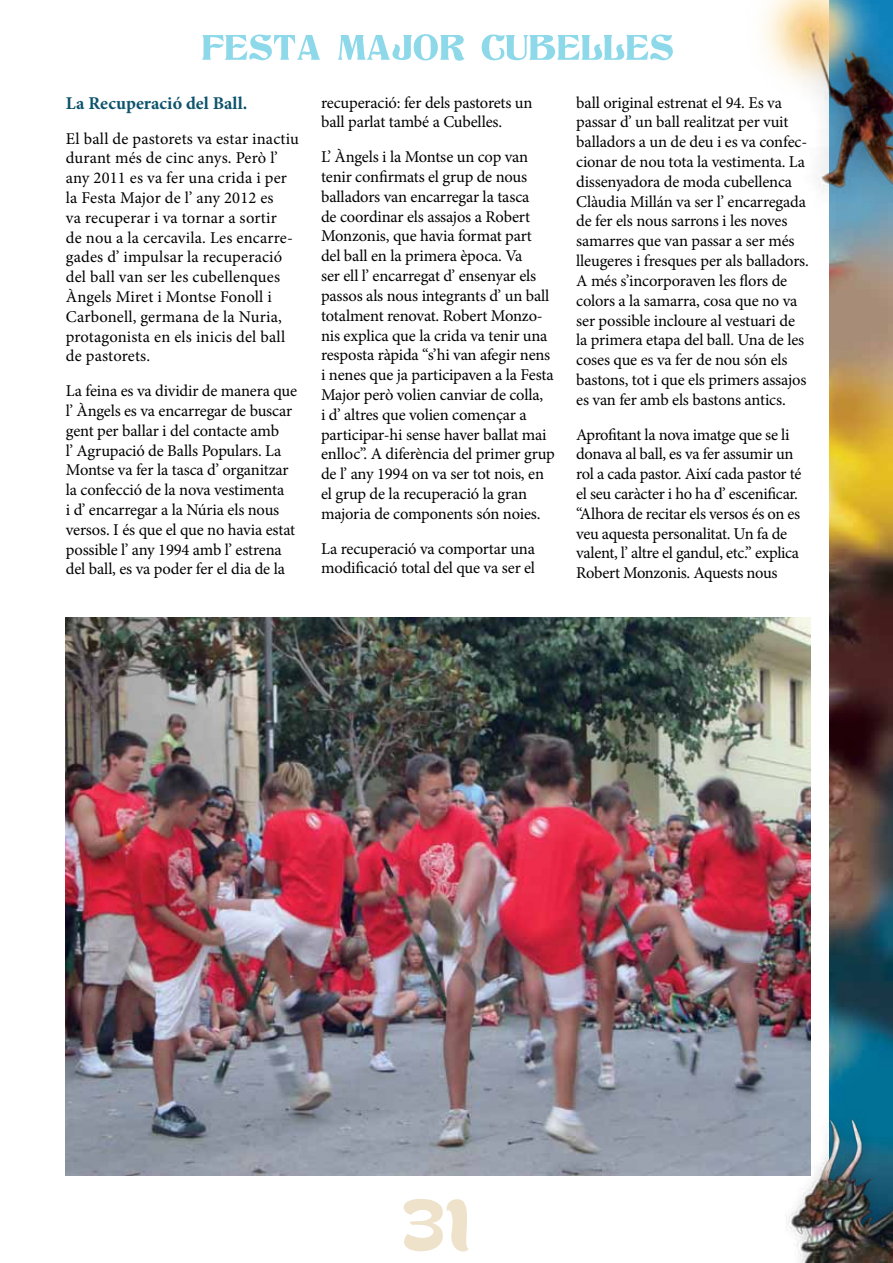
<style>
.page{position:relative;width:893px;height:1263px;background:#fff}
.page>*{position:absolute;margin:0;border:0;box-sizing:border-box;transform-origin:0 0}
.t1{font:75px "Bready Alternates Demo";color:#efe2cb}
.t2{font:700 18px "Minion Pro";letter-spacing:.005em;color:#0d536b}
.t3{font:16.5px/19.8px "Minion Pro";letter-spacing:-.01em;color:#000}
.t4{font:16.5px/19.8px "Minion Pro";letter-spacing:.01em;color:#000}
</style>
<div class="page">
<img style="left:829px;top:225px;width:64px;height:866px">
<img style="left:785px;top:1091px;width:108px;height:172px">
<svg style="left:202px;top:34px;width:471px;height:27px"></svg>
<img style="left:763px;top:0;width:130px;height:225px">
<img style="left:66px;top:618px;width:744px;height:558px">
<p class="t2" style="left:66px;top:90px;width:183px">La Recuperació del Ball.</p>
<p class="t4" style="left:66px;top:128px;width:235px">El ball de pastorets va estar inactiu durant més de cinc anys. Però l’ any 2011 es va fer una crida i per la Festa Major de l’ any 2012 es<br>va recuperar i va tornar a sortir<br>de nou a la cercavila. Les encarre&shy;gades d’ impulsar la recuperació del ball van ser les cubellenques<br>Àngels Miret i Montse Fonoll i<br>Carbonell, germana de la Nuria, protagonista en els inicis del ball de pastorets.</p>
<p class="t3" style="left:66px;top:381px;width:233px">La feina es va dividir de manera que l’ Àngels es va encarregar de buscar gent per ballar i del contacte amb<br>l’ Agrupació de Balls Populars. La Montse va fer la tasca d’ organitzar la confecció de la nova vestimenta<br>i d’ encarregar a la Núria els nous versos. I és que el que no havia estat possible l’ any 1994 amb l’ estrena del ball, es va poder fer el dia de la</p>
<p class="t3" style="left:321px;top:93px;width:213px">recuperació: fer dels pastorets un ball parlat també a Cubelles.</p>
<p class="t3" style="left:321px;top:147px;width:235px">L’ Àngels i la Montse un cop van tenir confirmats el grup de nous balladors van encarregar la tasca<br>de coordinar els assajos a Robert Monzonis, que havia format part del ball en la primera època. Va<br>ser ell l’ encarregat d’ ensenyar els passos als nous integrants d’ un ball totalment renovat. Robert Monzo&shy;nis explica que la crida va tenir una resposta ràpida “s’hi van afegir nens i nenes que ja participaven a la Festa Major però volien canviar de colla,<br>i d’ altres que volien començar a participar-hi sense haver ballat mai enlloc”. A diferència del primer grup de l’ any 1994 on va ser tot nois, en el grup de la recuperació la gran majoria de components són noies.</p>
<p class="t3" style="left:321px;top:538px;width:216px">La recuperació va comportar una modificació total del que va ser el</p>
<p class="t3" style="left:576px;top:93px;width:234px">ball original estrenat el 94. Es va passar d’ un ball realitzat per vuit balladors a un de deu i es va confec&shy;cionar de nou tota la vestimenta. La dissenyadora de moda cubellenca Clàudia Millán va ser l’ encarregada de fer els nous sarrons i les noves samarres que van passar a ser més lleugeres i fresques per als balladors.<br>A més s’incorporaven les flors de colors a la samarra, cosa que no va ser possible incloure al vestuari de la primera etapa del ball. Una de les coses que es va fer de nou són els bastons, tot i que els primers assajos es van fer amb els bastons antics.</p>
<p class="t3" style="left:576px;top:424px;width:227px">Aprofitant la nova imatge que se li donava al ball, es va fer assumir un rol a cada pastor. Així cada pastor té el seu caràcter i ho ha d’ escenificar. “Alhora de recitar els versos és on es veu aquesta personalitat. Un fa de valent, l’ altre el gandul, etc.” explica Robert Monzonis. Aquests nous</p>
<h1 class="t1" style="left:404px;top:1181px;width:70px">31</h1>
</div>
